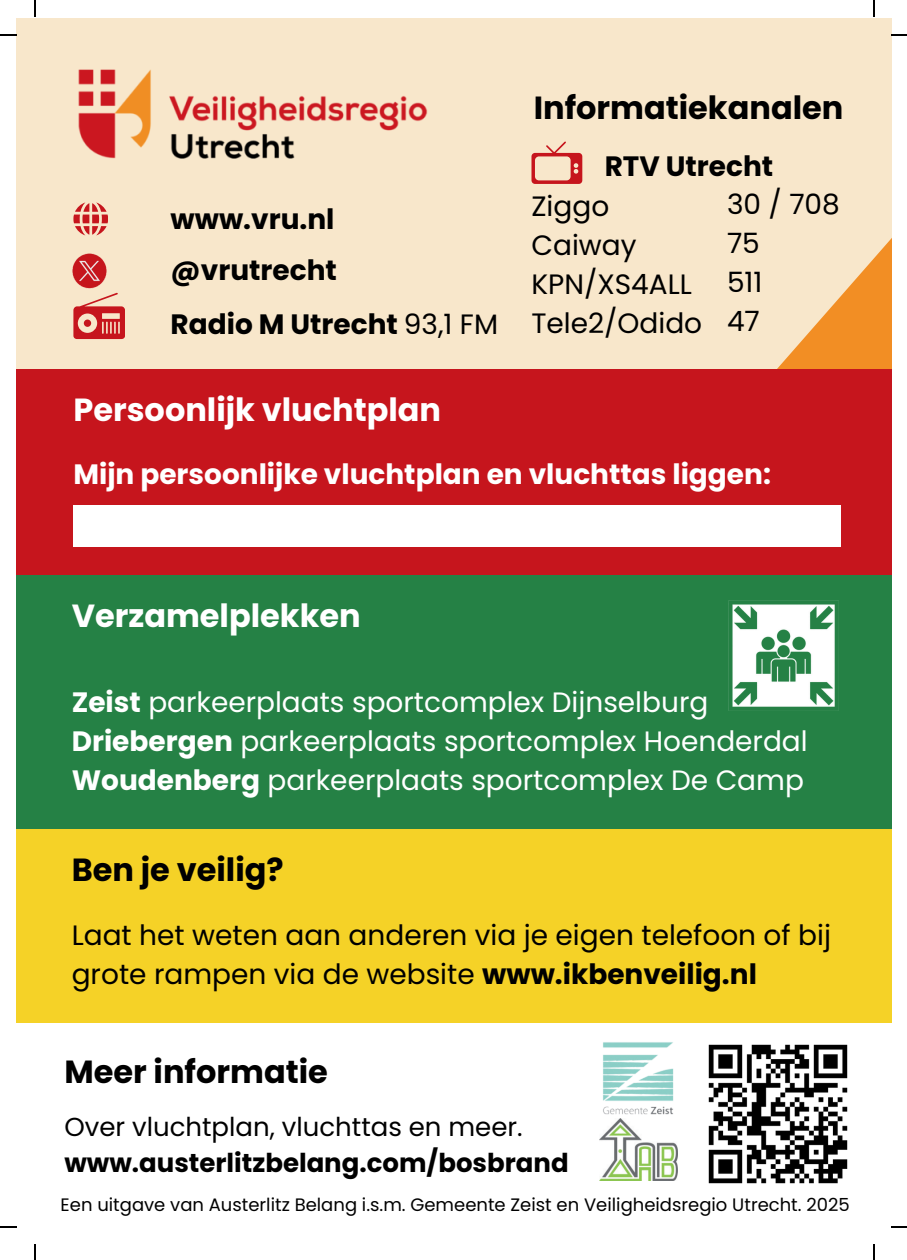
<style>
.page{position:relative;width:907px;height:1260px;background:#fff}
.page>*{position:absolute;margin:0;border:0;box-sizing:border-box;transform-origin:0 0}
.t1{font:700 32px "Poppins";color:#000}
.t2{font:700 32px "Poppins";color:#fff}
.t3{font:28px/39px "Poppins";color:#000}
.t4{font:28px/39px "Poppins";color:#fff}
.t5{font:700 28px/50.6px "Poppins";color:#000}
.t6{font:700 28px "Poppins";color:#fff}
.t7{font:700 26px "Poppins";color:#000}
.t8{font:26px "Poppins";color:#000}
.t9{font:18px "Poppins";color:#000}
.s1{font-weight:400}
.s2{font-weight:700}
</style>
<div class="page">
<div style="left:16px;top:18px;width:875px;height:351px;background:#f8e7cb"></div>
<img style="left:78px;top:69px;width:350px;height:90px">
<svg style="left:73px;top:300px;width:51px;height:39px"></svg>
<svg style="left:531px;top:141px;width:51px;height:42px"></svg>
<svg style="left:73px;top:202px;width:35px;height:33px"></svg>
<img style="left:72px;top:253px;width:46px;height:47px">
<div style="left:16px;top:568px;width:875px;height:260px;background:#258145"></div>
<div style="left:16px;top:828px;width:875px;height:194px;background:#f5d227"></div>
<svg style="left:777px;top:239px;width:114px;height:130px"></svg>
<div style="left:16px;top:369px;width:875px;height:205px;background:#c6151d"></div>
<div style="left:73px;top:505px;width:768px;height:42px;background:#fff"></div>
<img style="left:599px;top:1042px;width:78px;height:137px">
<img style="left:728px;top:600px;width:111px;height:111px">
<img style="left:708px;top:1044px;width:140px;height:140px">
<svg style="left:35px;top:0;width:1px;height:16px"></svg>
<svg style="left:0;top:34px;width:17px;height:2px"></svg>
<svg style="left:873px;top:0;width:2px;height:16px"></svg>
<svg style="left:891px;top:34px;width:16px;height:2px"></svg>
<svg style="left:35px;top:1244px;width:1px;height:15px"></svg>
<svg style="left:0;top:1226px;width:17px;height:1px"></svg>
<svg style="left:873px;top:1244px;width:2px;height:15px"></svg>
<svg style="left:891px;top:1226px;width:16px;height:1px"></svg>
<p class="t1" style="left:533px;top:89px;width:311px">Informatiekanalen</p>
<p class="t5" style="left:604px;top:141px;width:170px">RTV Utrecht</p>
<p class="t3" style="left:727px;top:185px;width:114px">30 / 708<br>75<br>511</p>
<p class="t3" style="left:531px;top:187px;width:172px">Ziggo<br>Caiway<br>KPN/XS4ALL<br>Tele2/Odido</p>
<p class="t5" style="left:171px;top:194px;width:168px">www.vru.nl @vrutrecht</p>
<p class="t5" style="left:171px;top:299px;width:329px">Radio M Utrecht <span class="s1">93,1 FM</span></p>
<p class="t3" style="left:727px;top:302px;width:34px">47</p>
<p class="t2" style="left:73px;top:391px;width:369px">Persoonlijk vluchtplan</p>
<p class="t6" style="left:73px;top:458px;width:699px">Mijn persoonlijke vluchtplan en vluchttas liggen:</p>
<p class="t2" style="left:72px;top:597px;width:290px">Verzamelplekken</p>
<p class="t4" style="left:72px;top:682px;width:737px"><span class="s2">Zeist</span> parkeerplaats sportcomplex Dijnselburg<br><span class="s2">Driebergen</span> parkeerplaats sportcomplex Hoenderdal<br><span class="s2">Woudenberg</span> parkeerplaats sportcomplex De Camp</p>
<p class="t1" style="left:72px;top:851px;width:213px">Ben je veilig?</p>
<p class="t3" style="left:72px;top:915px;width:760px">Laat het weten aan anderen via je eigen telefoon of bij grote rampen via de website <span class="s2">www.ikbenveilig.nl</span></p>
<p class="t1" style="left:64px;top:1052px;width:265px">Meer informatie</p>
<p class="t8" style="left:64px;top:1111px;width:460px">Over vluchtplan, vluchttas en meer.</p>
<p class="t7" style="left:64px;top:1147px;width:506px">www.austerlitzbelang.com/bosbrand</p>
<p class="t9" style="left:61px;top:1194px;width:790px">Een uitgave van Austerlitz Belang i.s.m. Gemeente Zeist en Veiligheidsregio Utrecht. 2025</p>
</div>
